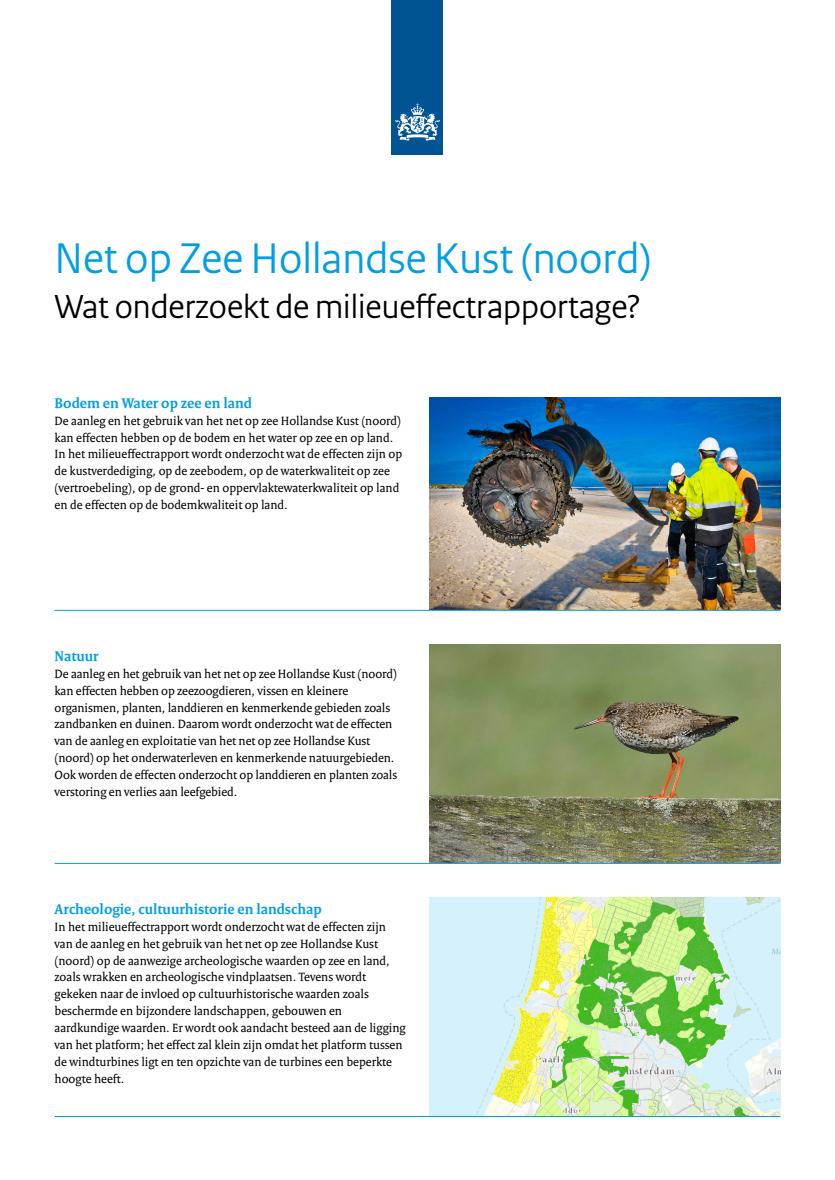
<style>
.page{position:relative;width:835px;height:1180px;background:#fff}
.page>*{position:absolute;margin:0;border:0;box-sizing:border-box;transform-origin:0 0}
.t1{font:45.15px "Rijksoverheid Sans Heading";color:#009ee3}
.t2{font:35px "Rijksoverheid Sans Heading";color:#000}
.t3{font:700 15.05px "Rijksoverheid Serif";color:#009ee3}
.t4{font:12.95px/16.9px "Rijksoverheid Serif";color:#000}
</style>
<div class="page">
<img style="left:429px;top:398px;width:351px;height:212px">
<img style="left:429px;top:644px;width:351px;height:219px">
<img style="left:429px;top:897px;width:351px;height:219px">
<hr style="left:55px;top:610px;width:725px;height:1px;background:#009ee3">
<hr style="left:55px;top:863px;width:725px;height:1px;background:#009ee3">
<hr style="left:55px;top:1116px;width:725px;height:1px;background:#009ee3">
<div style="left:391px;top:0;width:52px;height:155px;background:#005493"></div>
<svg style="left:395px;top:103px;width:45px;height:38px"></svg>
<h1 class="t1" style="left:55px;top:232px;width:598px">Net op Zee Hollandse Kust (noord)</h1>
<h2 class="t2" style="left:55px;top:287px;width:587px">Wat onderzoekt de milieueffectrapportage?</h2>
<p class="t3" style="left:55px;top:394px;width:199px">Bodem en Water op zee en land</p>
<p class="t4" style="left:55px;top:412px;width:349px">De aanleg en het gebruik van het net op zee Hollandse Kust (noord) kan effecten hebben op de bodem en het water op zee en op land.<br>In het milieueffectrapport wordt onderzocht wat de effecten zijn op de kustverdediging, op de zeebodem, op de waterkwaliteit op zee (vertroebeling), op de grond- en oppervlaktewaterkwaliteit op land en de effecten op de bodemkwaliteit op land.</p>
<p class="t3" style="left:55px;top:647px;width:46px">Natuur</p>
<p class="t4" style="left:55px;top:665px;width:344px">De aanleg en het gebruik van het net op zee Hollandse Kust (noord) kan effecten hebben op zeezoogdieren, vissen en kleinere organismen, planten, landdieren en kenmerkende gebieden zoals zandbanken en duinen. Daarom wordt onderzocht wat de effecten van de aanleg en exploitatie van het net op zee Hollandse Kust (noord) op het onderwaterleven en kenmerkende natuurgebieden.<br>Ook worden de effecten onderzocht op landdieren en planten zoals verstoring en verlies aan leefgebied.</p>
<p class="t3" style="left:55px;top:900px;width:268px">Archeologie, cultuurhistorie en landschap</p>
<p class="t4" style="left:55px;top:918px;width:352px">In het milieueffectrapport wordt onderzocht wat de effecten zijn van de aanleg en het gebruik van het net op zee Hollandse Kust (noord) op de aanwezige archeologische waarden op zee en land, zoals wrakken en archeologische vindplaatsen. Tevens wordt gekeken naar de invloed op cultuurhistorische waarden zoals beschermde en bijzondere landschappen, gebouwen en aardkundige waarden. Er wordt ook aandacht besteed aan de ligging van het platform; het effect zal klein zijn omdat het platform tussen de windturbines ligt en ten opzichte van de turbines een beperkte hoogte heeft.</p>
</div>
